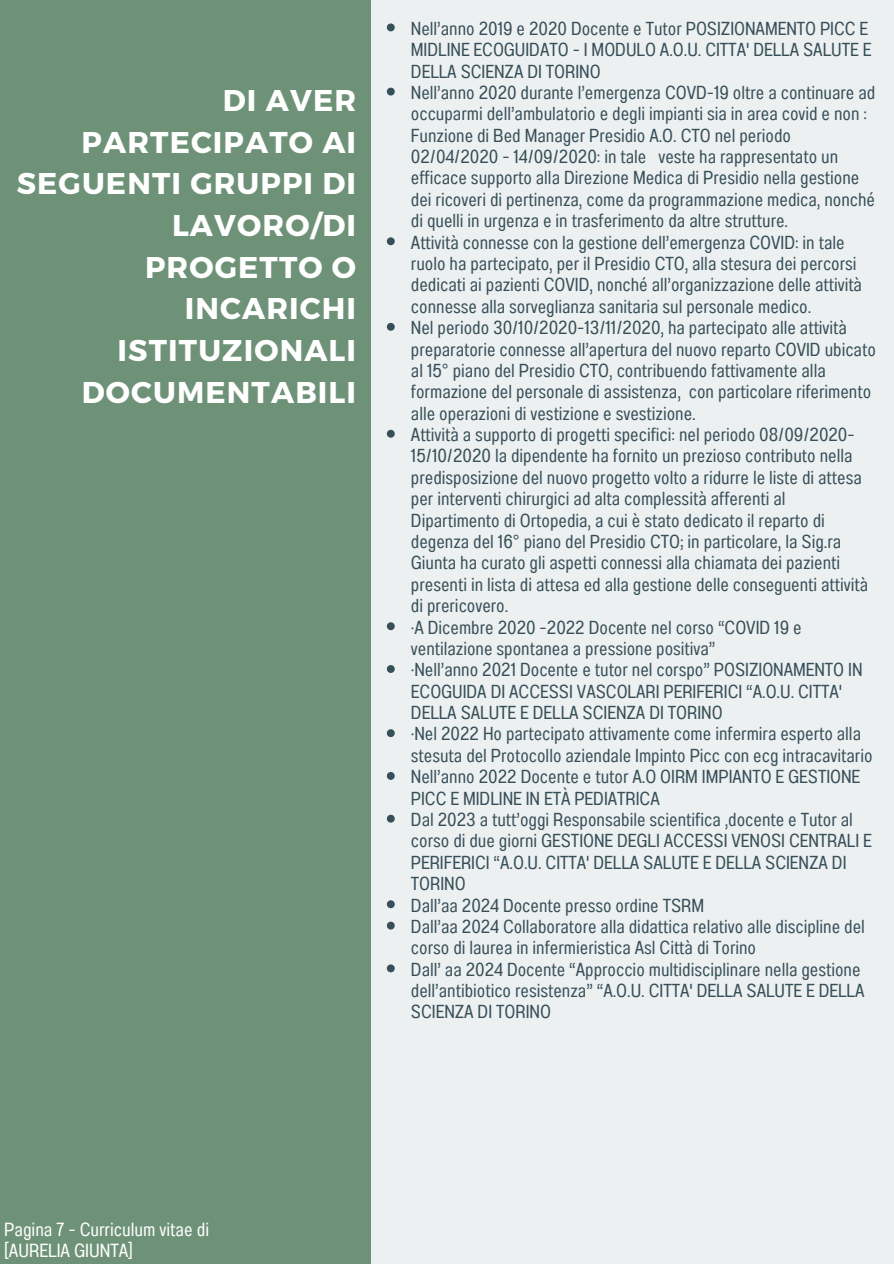
<style>
.page{position:relative;width:894px;height:1264px;background:#fff}
.page>*{position:absolute;margin:0;border:0;box-sizing:border-box;transform-origin:0 0}
.t1{font:700 30px/41.7px "Montserrat";letter-spacing:.04em;color:#fff;text-align:right}
.t2{font:19.05px "Anantason Wd 62";color:#fff}
.t3{font:18.75px/21.3px "Anantason Wd 62";color:#374f59}
</style>
<div class="page">
<div style="left:0;top:0;width:893px;height:1263px;background:#ecf0f1"></div>
<div style="left:0;top:0;width:370px;height:1263px;background:#6e9277"></div>
<svg style="left:387px;top:23px;width:7px;height:8px"></svg>
<svg style="left:387px;top:88px;width:7px;height:7px"></svg>
<svg style="left:387px;top:237px;width:7px;height:8px"></svg>
<svg style="left:387px;top:323px;width:7px;height:8px"></svg>
<svg style="left:387px;top:430px;width:7px;height:7px"></svg>
<svg style="left:387px;top:622px;width:7px;height:8px"></svg>
<svg style="left:387px;top:665px;width:7px;height:8px"></svg>
<svg style="left:387px;top:729px;width:7px;height:8px"></svg>
<svg style="left:387px;top:772px;width:7px;height:7px"></svg>
<svg style="left:387px;top:814px;width:7px;height:8px"></svg>
<svg style="left:387px;top:900px;width:7px;height:8px"></svg>
<svg style="left:387px;top:921px;width:7px;height:8px"></svg>
<svg style="left:387px;top:964px;width:7px;height:8px"></svg>
<h1 class="t1" style="left:17px;top:78px;width:341px">DI AVER<br>PARTECIPATO AI<br>SEGUENTI GRUPPI DI<br>LAVORO/DI<br>PROGETTO O<br>INCARICHI<br>ISTITUZIONALI<br>DOCUMENTABILI</h1>
<p class="t3" style="left:411px;top:18px;width:461px">Nell’anno 2019 e 2020 Docente e Tutor POSIZIONAMENTO PICC E<br>MIDLINE ECOGUIDATO - I MODULO A.O.U. CITTA' DELLA SALUTE E<br>DELLA SCIENZA DI TORINO</p>
<p class="t3" style="left:411px;top:82px;width:465px">Nell’anno 2020 durante l’emergenza COVD-19 oltre a continuare ad occuparmi dell’ambulatorio e degli impianti sia in area covid e non :<br>Funzione di Bed Manager Presidio A.O. CTO nel periodo 02/04/2020 - 14/09/2020: in tale veste ha rappresentato un efficace supporto alla Direzione Medica di Presidio nella gestione dei ricoveri di pertinenza, come da programmazione medica, nonché di quelli in urgenza e in trasferimento da altre strutture.</p>
<p class="t3" style="left:411px;top:231px;width:452px">Attività connesse con la gestione dell’emergenza COVID: in tale ruolo ha partecipato, per il Presidio CTO, alla stesura dei percorsi dedicati ai pazienti COVID, nonché all’organizzazione delle attività connesse alla sorveglianza sanitaria sul personale medico.</p>
<p class="t3" style="left:411px;top:317px;width:466px">Nel periodo 30/10/2020-13/11/2020, ha partecipato alle attività preparatorie connesse all’apertura del nuovo reparto COVID ubicato al 15° piano del Presidio CTO, contribuendo fattivamente alla formazione del personale di assistenza, con particolare riferimento alle operazioni di vestizione e svestizione.</p>
<p class="t3" style="left:411px;top:424px;width:458px">Attività a supporto di progetti specifici: nel periodo 08/09/2020- 15/10/2020 la dipendente ha fornito un prezioso contributo nella predisposizione del nuovo progetto volto a ridurre le liste di attesa per interventi chirurgici ad alta complessità afferenti al Dipartimento di Ortopedia, a cui è stato dedicato il reparto di degenza del 16° piano del Presidio CTO; in particolare, la Sig.ra Giunta ha curato gli aspetti connessi alla chiamata dei pazienti presenti in lista di attesa ed alla gestione delle conseguenti attività di prericovero.</p>
<p class="t3" style="left:411px;top:616px;width:392px">·A Dicembre 2020 -2022 Docente nel corso “COVID 19 e ventilazione spontanea a pressione positiva”</p>
<p class="t3" style="left:411px;top:659px;width:453px">·Nell’anno 2021 Docente e tutor nel corspo” POSIZIONAMENTO IN<br>ECOGUIDA DI ACCESSI VASCOLARI PERIFERICI “A.O.U. CITTA'<br>DELLA SALUTE E DELLA SCIENZA DI TORINO</p>
<p class="t3" style="left:411px;top:723px;width:463px">·Nel 2022 Ho partecipato attivamente come infermira esperto alla stesuta del Protocollo aziendale Impinto Picc con ecg intracavitario</p>
<p class="t3" style="left:411px;top:766px;width:450px">Nell’anno 2022 Docente e tutor A.O OIRM IMPIANTO E GESTIONE<br>PICC E MIDLINE IN ETÀ PEDIATRICA</p>
<p class="t3" style="left:411px;top:808px;width:462px">Dal 2023 a tutt’oggi Responsabile scientifica ,docente e Tutor al corso di due giorni GESTIONE DEGLI ACCESSI VENOSI CENTRALI E PERIFERICI “A.O.U. CITTA' DELLA SALUTE E DELLA SCIENZA DI TORINO</p>
<p class="t3" style="left:411px;top:894px;width:294px">Dall’aa 2024 Docente presso ordine TSRM</p>
<p class="t3" style="left:411px;top:915px;width:455px">Dall’aa 2024 Collaboratore alla didattica relativo alle discipline del corso di laurea in infermieristica Asl Città di Torino</p>
<p class="t3" style="left:411px;top:958px;width:455px">Dall’ aa 2024 Docente “Approccio multidisciplinare nella gestione dell’antibiotico resistenza” “A.O.U. CITTA' DELLA SALUTE E DELLA<br>SCIENZA DI TORINO</p>
<p class="t2" style="left:4px;top:1218px;width:206px">Pagina 7 - Curriculum vitae di</p>
<p class="t2" style="left:4px;top:1239px;width:130px">[AURELIA GIUNTA]</p>
</div>
